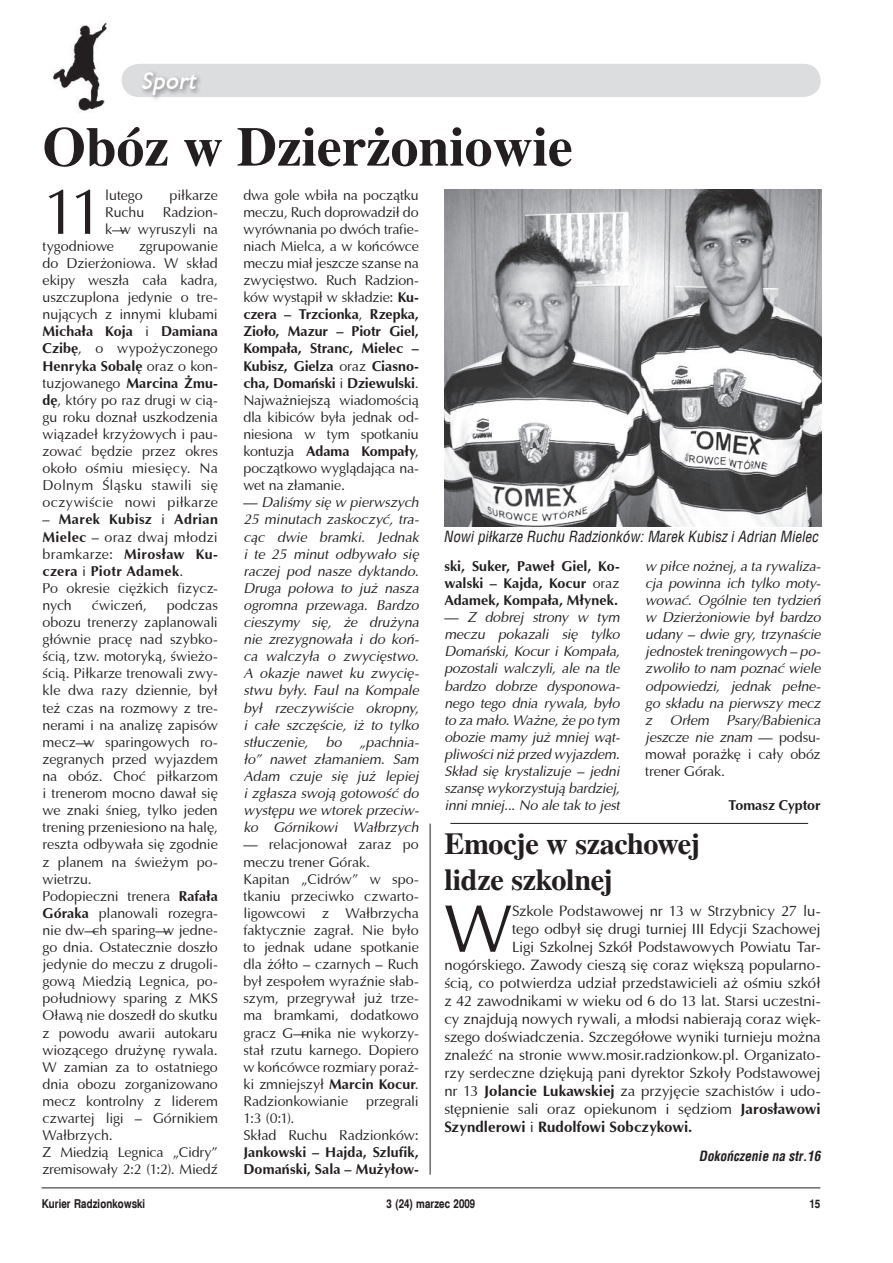
<style>
.page{position:relative;width:893px;height:1263px;background:#fff}
.page>*{position:absolute;margin:0;border:0;box-sizing:border-box;transform-origin:0 0}
.t1{font:67.8px "Ottawa";color:#231f20}
.t2{font:64.35px "Ottawa";color:#231f20}
.t3{font:700 55.5px "Toronto";color:#231f20}
.t4{font:700 30px/36px "Toronto";letter-spacing:-.015em;color:#231f20}
.t5{font:italic 700 22.5px "EFN Gilead";color:#fff}
.t6{font:15px "Ottawa";letter-spacing:-.01em;color:#231f20}
.t7{font:italic 15px "Switzerland Condensed";color:#231f20}
.t8{font:700 15px "Ottawa";color:#231f20}
.t9{font:14.25px/17.1px "Ottawa";letter-spacing:-.005em;color:#231f20}
.t10{font:italic 14.25px/17.1px "Ottawa";letter-spacing:-.015em;color:#231f20;text-align:justify}
.t11{font:700 14.25px/17.1px "Ottawa";letter-spacing:.005em;color:#231f20}
.t12{font:italic 700 13.5px "Switzerland Condensed";color:#231f20}
.t13{font:700 12px "Switzerland Narrow";color:#231f20}
.s1{font-weight:700}
.s2{font-style:normal}
.s3{font-weight:400}
</style>
<div class="page">
<hr style="left:42px;top:1187px;width:778px;height:1px;background:#231f20">
<div style="left:122px;top:64px;width:699px;height:33px;background:#dcdddf"></div>
<div style="left:140px;top:69px;width:64px;height:34px;background:#231f20;opacity:.52"></div>
<img style="left:53px;top:22px;width:55px;height:90px">
<hr style="left:450px;top:823px;width:358px;height:1px;background:#231f20">
<hr style="left:430px;top:824px;width:1px;height:351px;background:#231f20">
<img style="left:444px;top:189px;width:377px;height:337px">
<h3 class="t5" style="left:140px;top:68px;width:62px">Sport</h3>
<h3 class="t3" style="left:43px;top:115px;width:531px">Obóz w Dzierżoniowie</h3>
<p class="t9" style="left:243px;top:186px;width:177px;text-align:justify">dwa gole wbiła na początku meczu, Ruch doprowadził do wyrównania po dwóch trafie&shy;niach Mielca, a w końcówce meczu miał jeszcze szanse na zwycięstwo. Ruch Radzion&shy;ków wystąpił w składzie: <span class="s1">Ku&shy;czera – Trzcionka</span>, <span class="s1">Rzepka, Zioło, Mazur – Piotr Giel, Kompała, Stranc, Mielec – Kubisz, Gielza</span> oraz <span class="s1">Ciasno&shy;cha, Domański</span> i <span class="s1">Dziewulski</span>.<br>Najważniejszą wiadomością dla kibiców była jednak od&shy;niesiona w tym spotkaniu kontuzja <span class="s1">Adama Kompały</span>, początkowo wyglądająca na&shy;wet na złamanie.</p>
<p class="t10" style="left:243px;top:494px;width:177px"><span class="s2">—</span> Daliśmy się w pierwszych 25 minutach zaskoczyć, tra&shy;cąc dwie bramki. Jednak i te 25 minut odbywało się raczej pod nasze dyktando.<br>Druga połowa to już nasza ogromna przewaga. Bardzo cieszymy się, że drużyna nie zrezygnowała i do koń&shy;ca walczyła o zwycięstwo.<br>A okazje nawet ku zwycię&shy;stwu były. Faul na Kompale był rzeczywiście okropny, i całe szczęście, iż to tylko stłuczenie, bo „pachnia&shy;ło” nawet złamaniem. Sam Adam czuje się już lepiej i zgłasza swoją gotowość do występu we wtorek przeciw&shy;ko Górnikowi Wałbrzych</p>
<p class="t9" style="left:243px;top:836px;width:177px">— relacjonował zaraz po meczu trener Górak.<br>Kapitan „Cidrów” w spo&shy;tkaniu przeciwko czwarto&shy;ligowcowi z Wałbrzycha faktycznie zagrał. Nie było to jednak udane spotkanie dla żółto – czarnych – Ruch był zespołem wyraźnie słab&shy;szym, przegrywał już trze&shy;ma bramkami, dodatkowo gracz Górnika nie wykorzy&shy;stał rzutu karnego. Dopiero w końcówce rozmiary poraż&shy;ki zmniejszył <span class="s1">Marcin Kocur</span>.<br>Radzionkowianie</p>
<h2 class="t2" style="left:43px;top:173px;width:64px">11</h2>
<p class="t9" style="left:105px;top:186px;width:39px">lutego</p>
<p class="t9" style="left:170px;top:186px;width:50px">piłkarze</p>
<p class="t9" style="left:105px;top:203px;width:40px">Ruchu</p>
<p class="t9" style="left:163px;top:203px;width:57px">Radzion-</p>
<p class="t9" style="left:105px;top:220px;width:114px">ków wyruszyli na</p>
<p class="t9" style="left:43px;top:237px;width:73px">tygodniowe</p>
<p class="t9" style="left:43px;top:237px;width:177px;text-align:justify;text-indent:97px">zgrupowanie do Dzierżoniowa. W skład ekipy weszła cała kadra, uszczuplona jedynie o tre&shy;nujących z innymi klubami <span class="s1">Michała Koja</span> i <span class="s1">Damiana Czibę</span>, o wypożyczonego <span class="s1">Henryka Sobalę</span> oraz o kon&shy;tuzjowanego <span class="s1">Marcina Żmu&shy;dę</span>, który po raz drugi w cią&shy;gu roku doznał uszkodzenia wiązadeł krzyżowych i pau&shy;zować będzie przez okres około ośmiu miesięcy. Na Dolnym Śląsku stawili się oczywiście nowi piłkarze</p>
<p class="t9" style="left:43px;top:511px;width:177px">– <span class="s1">Marek Kubisz</span> i <span class="s1">Adrian<br>Mielec</span> – oraz dwaj młodzi bramkarze: <span class="s1">Mirosław Ku&shy;czera</span> i <span class="s1">Piotr Adamek</span>.<br>Po okresie ciężkich fizycz&shy;nych</p>
<p class="t7" style="left:444px;top:528px;width:376px">Nowi piłkarze Ruchu Radzionków: Marek Kubisz i Adrian Mielec</p>
<p class="t11" style="left:444px;top:557px;width:177px;text-align:justify">ski, Suker, Paweł Giel, Ko&shy;walski – Kajda, Kocur <span class="s3">oraz </span>Adamek, Kompała, Młynek.</p>
<p class="t10" style="left:444px;top:609px;width:177px"><span class="s2">—</span> Z dobrej strony w tym meczu pokazali się tylko Domański, Kocur i Kompała, pozostali walczyli, ale na tle bardzo dobrze dysponowa&shy;nego tego dnia rywala, było to za mało. Ważne, że po tym obozie mamy już mniej wąt&shy;pliwości niż przed wyjazdem.<br>Skład się krystalizuje – jedni szansę wykorzystują bardziej, inni mniej... No ale tak to jest</p>
<p class="t10" style="left:645px;top:557px;width:177px">w piłce nożnej, a ta rywaliza&shy;cja powinna ich tylko moty&shy;wować. Ogólnie ten tydzień w Dzierżoniowie był bardzo udany – dwie gry, trzynaście jednostek treningowych – po&shy;zwoliło to nam poznać wiele odpowiedzi, jednak pełne&shy;go składu na pierwszy mecz z Orłem Psary/Babienica jeszcze nie znam <span class="s2">— podsu&shy;mował porażkę i cały obóz trener Górak.</span></p>
<p class="t11" style="left:728px;top:797px;width:94px">Tomasz Cyptor</p>
<p class="t9" style="left:43px;top:597px;width:177px;text-indent:124px">podczas obozu trenerzy zaplanowali głównie pracę nad szybko&shy;ścią, tzw. motoryką, świeżo&shy;ścią. Piłkarze trenowali zwy&shy;kle dwa razy dziennie, był też czas na rozmowy z tre&shy;nerami i na analizę zapisów meczów sparingowych ro&shy;zegranych przed wyjazdem na obóz. Choć piłkarzom i trenerom mocno dawał się we znaki śnieg, tylko jeden trening przeniesiono na halę, reszta odbywała się zgodnie z planem na świeżym po&shy;wietrzu.<br>Podopieczni trenera <span class="s1">Rafała<br>Góraka</span> planowali rozegra&shy;nie dwóch sparingów jedne&shy;go dnia. Ostatecznie doszło jedynie do meczu z drugoli&shy;gową Miedzią Legnica, po&shy;południowy sparing z MKS<br>Oławą nie doszedł do skutku z powodu awarii autokaru wiozącego drużynę rywala.<br>W zamian za to ostatniego dnia obozu zorganizowano mecz kontrolny z liderem czwartej ligi – Górnikiem<br>Wałbrzych.<br>Z Miedzią Legnica „Cidry” zremisowały 2:2 (1:2). Miedź</p>
<p class="t9" style="left:92px;top:597px;width:56px">ćwiczeń,</p>
<h3 class="t4" style="left:444px;top:826px;width:257px">Emocje w szachowej lidze szkolnej</h3>
<h1 class="t1" style="left:444px;top:888px;width:69px">W</h1>
<p class="t6" style="left:512px;top:901px;width:310px">Szkole Podstawowej nr 13 w Strzybnicy 27 lu-</p>
<p class="t6" style="left:512px;top:919px;width:310px">tego odbył się drugi turniej III Edycji Szachowej</p>
<p class="t6" style="left:512px;top:937px;width:310px">Ligi Szkolnej Szkół Podstawowych Powiatu Tar-</p>
<p class="t6" style="left:444px;top:955px;width:378px">nogórskiego. Zawody cieszą się coraz większą popularno-</p>
<p class="t6" style="left:444px;top:973px;width:378px">ścią, co potwierdza udział przedstawicieli aż ośmiu szkół</p>
<p class="t6" style="left:444px;top:991px;width:378px">z 42 zawodnikami w wieku od 6 do 13 lat. Starsi uczestni-</p>
<p class="t6" style="left:444px;top:1009px;width:378px">cy znajdują nowych rywali, a młodsi nabierają coraz więk-</p>
<p class="t6" style="left:444px;top:1027px;width:378px">szego doświadczenia. Szczegółowe wyniki turnieju można</p>
<p class="t6" style="left:444px;top:1045px;width:378px">znaleźć na stronie www.mosir.radzionkow.pl. Organizato-</p>
<p class="t6" style="left:444px;top:1063px;width:378px">rzy serdeczne dziękują pani dyrektor Szkoły Podstawowej</p>
<p class="t6" style="left:444px;top:1081px;width:378px">nr 13 <span class="s1">Jolancie Lukawskiej</span> za przyjęcie szachistów i udo-</p>
<p class="t6" style="left:444px;top:1099px;width:378px">stępnienie sali oraz opiekunom i sędziom <span class="s1">Jarosławowi</span></p>
<p class="t8" style="left:444px;top:1117px;width:250px">Szyndlerowi <span class="s3">i</span> Rudolfowi Sobczykowi.</p>
<p class="t9" style="left:366px;top:1092px;width:54px">przegrali</p>
<p class="t9" style="left:243px;top:1110px;width:177px">1:3 (0:1).<br>Skład Ruchu Radzionków:</p>
<p class="t11" style="left:243px;top:1144px;width:177px">Jankowski – Hajda, Szlufik,<br>Domański, Sala – Mużyłow-</p>
<p class="t12" style="left:699px;top:1148px;width:123px">Dokończenie na str.16</p>
<p class="t13" style="left:42px;top:1197px;width:105px">Kurier Radzionkowski</p>
<p class="t13" style="left:387px;top:1197px;width:90px">3 (24) marzec 2009</p>
<p class="t13" style="left:809px;top:1196px;width:6px">15</p>
</div>
